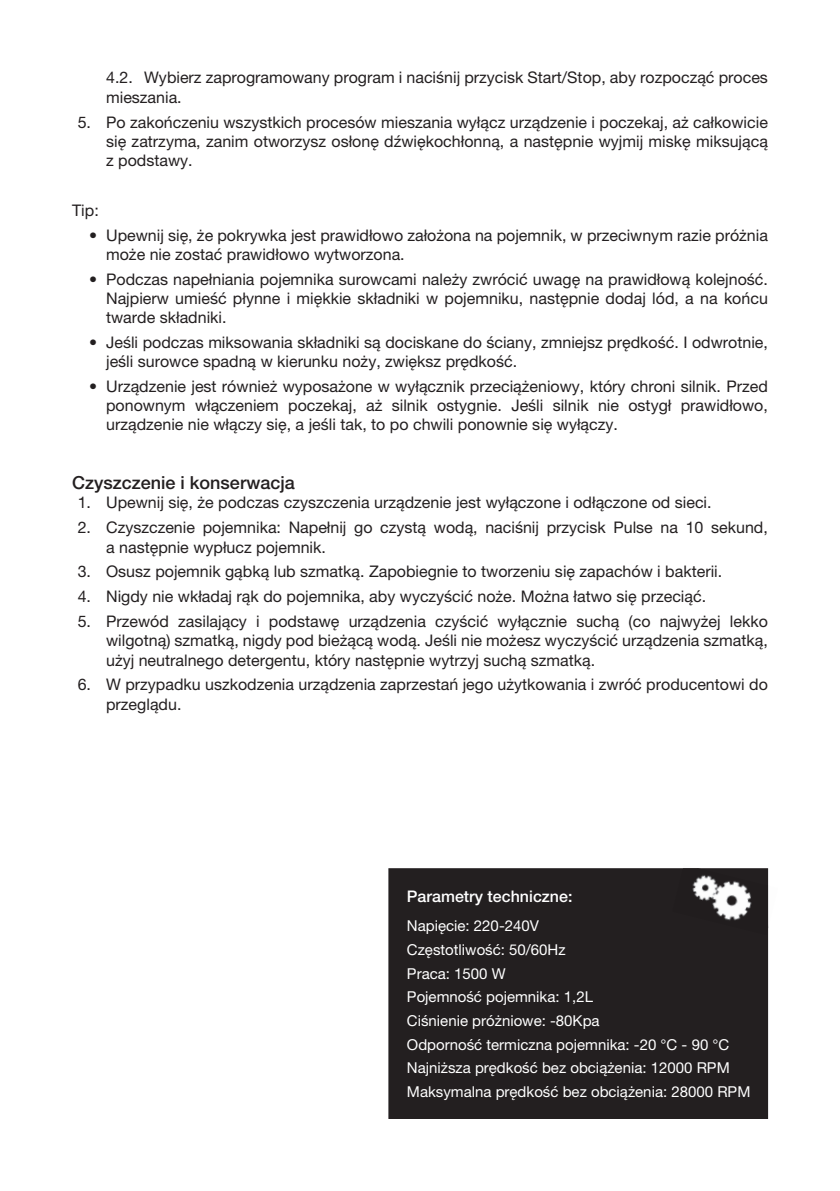
<style>
.page{position:relative;width:840px;height:1191px;background:#fff}
.page>*{position:absolute;margin:0;border:0;box-sizing:border-box;transform-origin:0 0}
.t1{font:500 18px "Helvetica Neue LT Pro";color:#231f20}
.t2{font:16px/19.2px "Helvetica Neue LT Pro";color:#231f20}
.t3{font:500 16px "Helvetica Neue LT Pro";color:#fff}
.t4{font:15px/23.6px "Helvetica Neue LT Pro";color:#fff}
</style>
<div class="page">
<div style="left:388px;top:868px;width:379px;height:251px;background:#231f20"></div>
<img style="left:767px;top:868px;width:2px;height:60px">
<img style="left:671px;top:870px;width:95px;height:65px">
<img style="left:682px;top:868px;width:85px;height:63px">
<img style="left:682px;top:869px;width:84px;height:65px">
<p class="t2" style="left:106px;top:68px;width:663px">4.2. Wybierz zaprogramowany program i naciśnij przycisk Start/Stop, aby rozpocząć proces mieszania.</p>
<p class="t2" style="left:106px;top:112px;width:663px;text-align:justify;text-indent:-28px">5. Po zakończeniu wszystkich procesów mieszania wyłącz urządzenie i poczekaj, aż całkowicie się zatrzyma, zanim otworzysz osłonę dźwiękochłonną, a następnie wyjmij miskę miksującą z podstawy.</p>
<p class="t2" style="left:72px;top:200px;width:28px">Tip:</p>
<p class="t2" style="left:106px;top:225px;width:663px;text-indent:-17px">• Upewnij się, że pokrywka jest prawidłowo założona na pojemnik, w przeciwnym razie próżnia może nie zostać prawidłowo wytworzona.</p>
<p class="t2" style="left:106px;top:269px;width:663px;text-align:justify;text-indent:-17px">• Podczas napełniania pojemnika surowcami należy zwrócić uwagę na prawidłową kolejność.<br>Najpierw umieść płynne i miękkie składniki w pojemniku, następnie dodaj lód, a na końcu twarde składniki.</p>
<p class="t2" style="left:106px;top:332px;width:663px;text-indent:-17px">• Jeśli podczas miksowania składniki są dociskane do ściany, zmniejsz prędkość. I odwrotnie, jeśli surowce spadną w kierunku noży, zwiększ prędkość.</p>
<p class="t2" style="left:106px;top:376px;width:663px;text-align:justify;text-indent:-17px">• Urządzenie jest również wyposażone w wyłącznik przeciążeniowy, który chroni silnik. Przed ponownym włączeniem poczekaj, aż silnik ostygnie. Jeśli silnik nie ostygł prawidłowo, urządzenie nie włączy się, a jeśli tak, to po chwili ponownie się wyłączy.</p>
<p class="t1" style="left:72px;top:472px;width:224px">Czyszczenie i konserwacja</p>
<p class="t2" style="left:78px;top:493px;width:635px">1. Upewnij się, że podczas czyszczenia urządzenie jest wyłączone i odłączone od sieci.</p>
<p class="t2" style="left:106px;top:518px;width:662px;text-indent:-28px">2. Czyszczenie pojemnika: Napełnij go czystą wodą, naciśnij przycisk Pulse na 10 sekund, a następnie wypłucz pojemnik.</p>
<p class="t2" style="left:78px;top:562px;width:645px">3. Osusz pojemnik gąbką lub szmatką. Zapobiegnie to tworzeniu się zapachów i bakterii.</p>
<p class="t2" style="left:78px;top:587px;width:629px">4. Nigdy nie wkładaj rąk do pojemnika, aby wyczyścić noże. Można łatwo się przeciąć.</p>
<p class="t2" style="left:106px;top:611px;width:663px;text-align:justify;text-indent:-28px">5. Przewód zasilający i podstawę urządzenia czyścić wyłącznie suchą (co najwyżej lekko wilgotną) szmatką, nigdy pod bieżącą wodą. Jeśli nie możesz wyczyścić urządzenia szmatką, użyj neutralnego detergentu, który następnie wytrzyj suchą szmatką.</p>
<p class="t2" style="left:106px;top:675px;width:663px;text-indent:-28px">6. W przypadku uszkodzenia urządzenia zaprzestań jego użytkowania i zwróć producentowi do przeglądu.</p>
<p class="t3" style="left:406px;top:886px;width:167px">Parametry techniczne:</p>
<p class="t4" style="left:406px;top:914px;width:345px">Napięcie: 220-240V<br>Częstotliwość: 50/60Hz<br>Praca: 1500 W<br>Pojemność pojemnika: 1,2L<br>Ciśnienie próżniowe: -80Kpa<br>Odporność termiczna pojemnika: -20 °C - 90 °C<br>Najniższa prędkość bez obciążenia: 12000 RPM<br>Maksymalna prędkość bez obciążenia: 28000 RPM</p>
</div>
